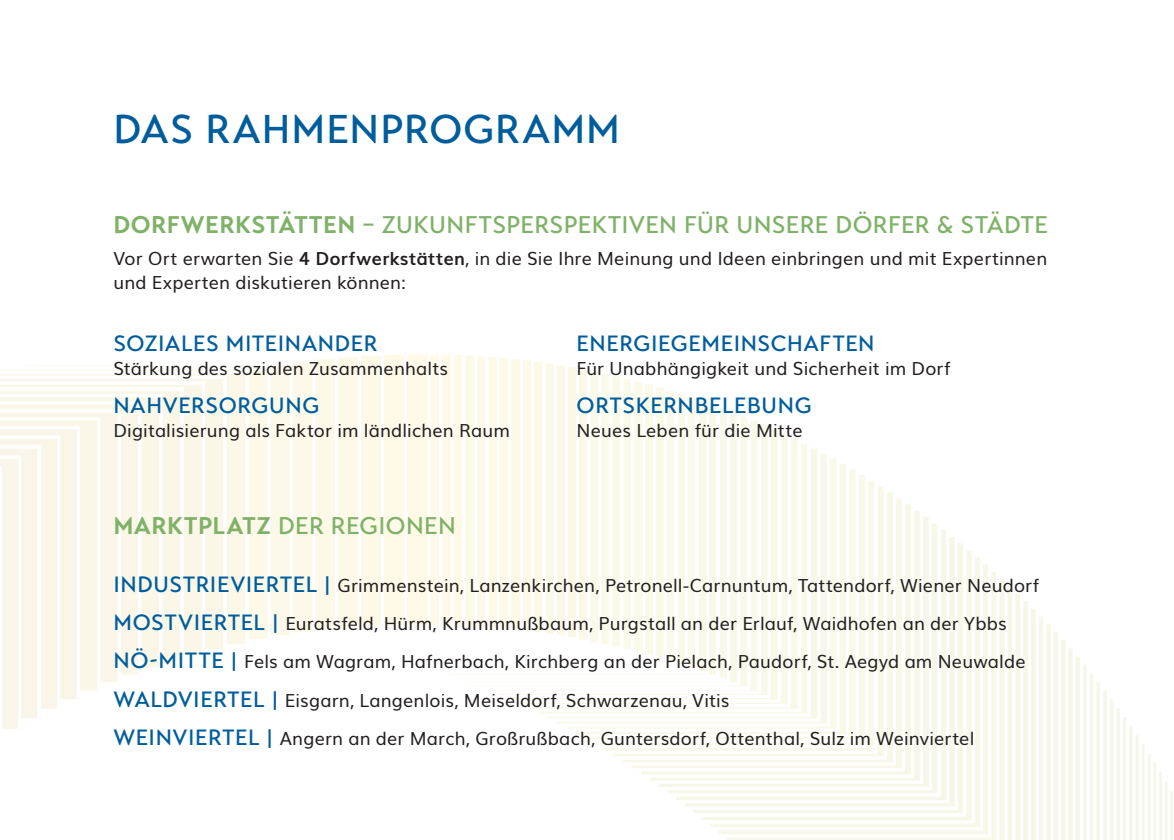
<style>
.page{position:relative;width:1174px;height:840px;background:#fff}
.page>*{position:absolute;margin:0;border:0;box-sizing:border-box;transform-origin:0 0}
.t1{font:500 40px "Transat Text";letter-spacing:.025em;color:#005d9c}
.t2{font:500 24px "Transat Text";letter-spacing:.01em;color:#7fb268}
.t3{font:500 22px "Transat Text";letter-spacing:.025em;color:#005d9c}
.t4{font:18px/38.2px "Muli";letter-spacing:.01em;color:#231f20}
.s1{font-weight:700}
.s2{font-family:"Transat Text";font-weight:500;font-size:22px;color:#005d9c}
</style>
<div class="page">
<svg style="left:999px;top:579px;width:174px;height:260px"></svg>
<svg style="left:727px;top:572px;width:269px;height:267px;fill:#f7f7ea"></svg>
<svg style="left:718px;top:564px;width:273px;height:273px"></svg>
<svg style="left:710px;top:557px;width:273px;height:272px"></svg>
<svg style="left:702px;top:550px;width:272px;height:272px"></svg>
<svg style="left:693px;top:543px;width:273px;height:273px"></svg>
<svg style="left:685px;top:537px;width:272px;height:272px;fill:#f9f9f0"></svg>
<svg style="left:676px;top:530px;width:273px;height:272px;fill:#f7f7e9"></svg>
<svg style="left:668px;top:523px;width:272px;height:273px"></svg>
<svg style="left:659px;top:517px;width:272px;height:272px;fill:#f7f7e9"></svg>
<svg style="left:650px;top:511px;width:273px;height:272px;fill:#f7f7eb"></svg>
<svg style="left:641px;top:504px;width:273px;height:273px;fill:#f7f7e8"></svg>
<svg style="left:632px;top:498px;width:273px;height:273px;fill:#f8f7e8"></svg>
<svg style="left:623px;top:492px;width:273px;height:273px"></svg>
<svg style="left:614px;top:486px;width:272px;height:273px"></svg>
<svg style="left:605px;top:481px;width:272px;height:272px;fill:#fafaef"></svg>
<svg style="left:595px;top:475px;width:273px;height:272px;fill:#f9f8e9"></svg>
<svg style="left:586px;top:470px;width:272px;height:272px"></svg>
<svg style="left:576px;top:464px;width:273px;height:272px;fill:#f9f8e9"></svg>
<svg style="left:567px;top:459px;width:272px;height:272px;fill:#fbfaf0"></svg>
<svg style="left:557px;top:454px;width:273px;height:272px"></svg>
<svg style="left:548px;top:449px;width:272px;height:272px"></svg>
<svg style="left:538px;top:444px;width:272px;height:272px"></svg>
<svg style="left:528px;top:439px;width:272px;height:272px"></svg>
<svg style="left:518px;top:434px;width:273px;height:272px;fill:#fbfaf0"></svg>
<svg style="left:508px;top:429px;width:273px;height:273px"></svg>
<svg style="left:498px;top:425px;width:272px;height:272px"></svg>
<svg style="left:488px;top:421px;width:272px;height:272px"></svg>
<svg style="left:488px;top:416px;width:262px;height:273px;fill:#fbfaf0"></svg>
<svg style="left:488px;top:412px;width:252px;height:273px;fill:#faf8e8"></svg>
<svg style="left:488px;top:408px;width:242px;height:273px"></svg>
<svg style="left:447px;top:405px;width:272px;height:272px"></svg>
<svg style="left:447px;top:401px;width:262px;height:272px;fill:#faf8e8"></svg>
<svg style="left:447px;top:397px;width:251px;height:273px;fill:#fbf9e9"></svg>
<svg style="left:447px;top:394px;width:241px;height:272px;fill:#fbf9eb"></svg>
<svg style="left:447px;top:391px;width:230px;height:272px;fill:#fbf9e9"></svg>
<svg style="left:447px;top:387px;width:219px;height:273px;fill:#fbf9e8"></svg>
<svg style="left:447px;top:384px;width:209px;height:273px;fill:#fbf9ea"></svg>
<svg style="left:447px;top:381px;width:198px;height:273px;fill:#fbf9e8"></svg>
<svg style="left:447px;top:379px;width:187px;height:272px;fill:#fbf9e8"></svg>
<svg style="left:447px;top:376px;width:176px;height:273px;fill:#fbf9e8"></svg>
<svg style="left:447px;top:374px;width:165px;height:272px;fill:#fbf9e8"></svg>
<svg style="left:447px;top:371px;width:154px;height:273px;fill:#fbf9e8"></svg>
<svg style="left:447px;top:369px;width:143px;height:273px;fill:#fcf8e7"></svg>
<svg style="left:447px;top:367px;width:132px;height:273px;fill:#fcf8e7"></svg>
<svg style="left:447px;top:365px;width:121px;height:273px;fill:#fcf8e7"></svg>
<svg style="left:447px;top:364px;width:110px;height:272px;fill:#fcf8e7"></svg>
<svg style="left:447px;top:362px;width:98px;height:273px;fill:#fdf9e7"></svg>
<svg style="left:447px;top:361px;width:87px;height:272px;fill:#fdf9e7"></svg>
<svg style="left:447px;top:359px;width:76px;height:273px;fill:#fdf9e7"></svg>
<svg style="left:447px;top:358px;width:64px;height:273px;fill:#fdf9e7"></svg>
<svg style="left:447px;top:357px;width:53px;height:273px;fill:#fdf9e7"></svg>
<svg style="left:430px;top:354px;width:58px;height:275px"></svg>
<div style="left:407px;top:354px;width:20px;height:271px;background:#fefae7"></div>
<div style="left:384px;top:355px;width:20px;height:270px;background:#fefae7"></div>
<div style="left:361px;top:356px;width:20px;height:270px;background:#fdf9e7"></div>
<div style="left:338px;top:357px;width:20px;height:270px;background:#fdf9e7"></div>
<div style="left:315px;top:359px;width:20px;height:271px;background:#fdf9e8"></div>
<div style="left:293px;top:362px;width:19px;height:270px;background:#fdf9e8"></div>
<div style="left:271px;top:366px;width:19px;height:269px;background:#fdf9e8"></div>
<svg style="left:0;top:369px;width:267px;height:270px;fill:#fcf9e9"></svg>
<svg style="left:0;top:370px;width:248px;height:274px;fill:#fcf8e8"></svg>
<svg style="left:0;top:375px;width:227px;height:274px;fill:#fbf7e8"></svg>
<svg style="left:0;top:381px;width:205px;height:273px;fill:#fbf7e8"></svg>
<svg style="left:0;top:387px;width:183px;height:274px;fill:#fbf7e8"></svg>
<svg style="left:0;top:394px;width:162px;height:273px;fill:#faf7e8"></svg>
<svg style="left:0;top:401px;width:141px;height:328px"></svg>
<h1 class="t1" style="left:113px;top:105px;width:508px">DAS RAHMENPROGRAMM</h1>
<h2 class="t2" style="left:113px;top:210px;width:936px"><span class="s1">DORFWERKSTÄTTEN</span> – ZUKUNFTSPERSPEKTIVEN FÜR UNSERE DÖRFER &amp; STÄDTE</h2>
<p class="t4" style="left:113px;top:245px;width:935px;line-height:24px">Vor Ort erwarten Sie <span class="s1">4 Dorfwerkstätten</span>, in die Sie Ihre Meinung und Ideen einbringen und mit Expertinnen und Experten diskutieren können:</p>
<p class="t3" style="left:113px;top:330px;width:266px">SOZIALES MITEINANDER</p>
<p class="t4" style="left:113px;top:348px;width:336px">Stärkung des sozialen Zusammenhalts</p>
<p class="t3" style="left:113px;top:392px;width:207px">NAHVERSORGUNG</p>
<p class="t4" style="left:113px;top:410px;width:398px">Digitalisierung als Faktor im ländlichen Raum</p>
<p class="t3" style="left:576px;top:330px;width:299px">ENERGIEGEMEINSCHAFTEN</p>
<p class="t4" style="left:576px;top:348px;width:375px">Für Unabhängigkeit und Sicherheit im Dorf</p>
<p class="t3" style="left:576px;top:392px;width:236px">ORTSKERNBELEBUNG</p>
<p class="t4" style="left:576px;top:410px;width:227px">Neues Leben für die Mitte</p>
<h2 class="t2" style="left:113px;top:511px;width:344px"><span class="s1">MARKTPLATZ</span> DER REGIONEN</h2>
<p class="t4" style="left:113px;top:564px;width:927px"><span class="s2">INDUSTRIEVIERTEL |</span> Grimmenstein, Lanzenkirchen, Petronell-Carnuntum, Tattendorf, Wiener Neudorf <span class="s2">MOSTVIERTEL |</span> Euratsfeld, Hürm, Krummnußbaum, Purgstall an der Erlauf, Waidhofen an der Ybbs <span class="s2">NÖ-MITTE |</span> Fels am Wagram, Hafnerbach, Kirchberg an der Pielach, Paudorf, St. Aegyd am Neuwalde <span class="s2">WALDVIERTEL |</span> Eisgarn, Langenlois, Meiseldorf, Schwarzenau, Vitis<br><span class="s2">WEINVIERTEL |</span> Angern an der March, Großrußbach, Guntersdorf, Ottenthal, Sulz im Weinviertel</p>
</div>
